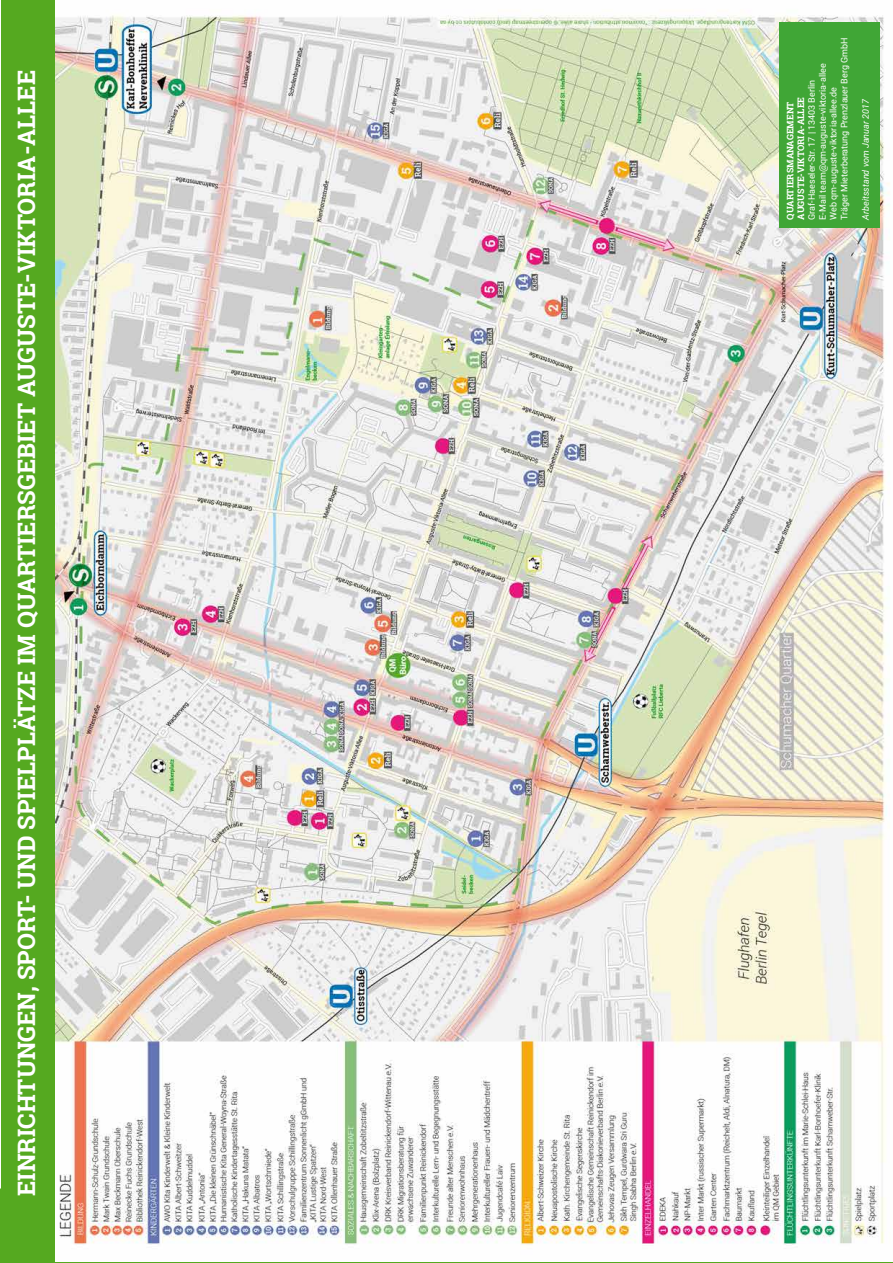
<style>
.page{position:relative;width:893px;height:1263px;background:#fff}
.page>*{position:absolute;margin:0;border:0;box-sizing:border-box;transform-origin:0 0}
.t1{font:700 24px "Roboto Slab";color:#fff}
.t2{font:9px/10.8px "Roboto";color:#fff}
.t3{font:700 9px/10.8px "Roboto Slab";color:#fff}
.t4{font:italic 9px "Roboto";color:#fff}
</style>
<div class="page">
<svg style="left:0;top:1185px;width:893px;height:78px;fill:#55a920"></svg>
<img style="left:55px;top:15px;width:838px;height:1246px">
<div style="left:2px;top:0;width:53px;height:1263px;background:#55a920"></div>
<div style="left:780px;top:22px;width:100px;height:206px;background:#40a636"></div>
<h1 class="t1" style="left:10px;top:1196px;width:1127px;rotate:-90deg">EINRICHTUNGEN, SPORT- UND SPIELPLÄTZE IM QUARTIERSGEBIET AUGUSTE-VIKTORIA-ALLEE</h1>
<p class="t2" style="left:806px;top:220px;width:184px;rotate:-90deg">Graf-Haeseler-Str. 17 | 13403 Berlin<br>E-Mail team@qm-auguste-viktoria-allee<br>Web qm-auguste-viktoria-allee.de<br>Träger Mieterberatung Prenzlauer Berg GmbH</p>
<p class="t3" style="left:785px;top:220px;width:124px;rotate:-90deg">QUARTIERSMANAGEMENT<br>AUGUSTE-VIKTORIA-ALLEE</p>
<p class="t4" style="left:859px;top:220px;width:122px;rotate:-90deg">Arbeitsstand vom Januar 2017</p>
</div>
